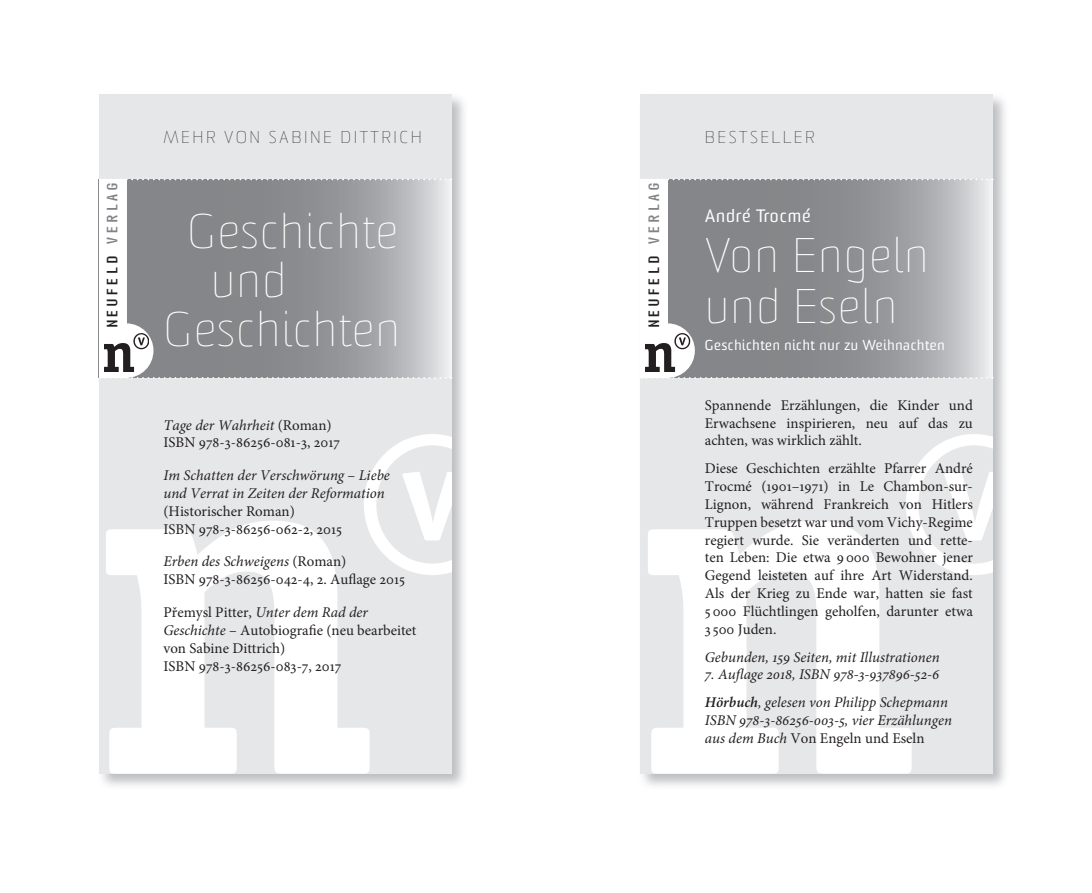
<style>
.page{position:relative;width:1092px;height:893px;background:#fff}
.page>*{position:absolute;margin:0;border:0;box-sizing:border-box;transform-origin:0 0}
.t1{font:100 47.25px/49px "Sommet";letter-spacing:.025em;color:#fff}
.t2{font:17.5px "Sommet";letter-spacing:.05em;color:#fff}
.t3{font:16.8px "Audimat Mono";letter-spacing:.11em;color:#231f20}
.t4{font:100 16.62px "Sommet";letter-spacing:.15em;color:#231f20}
.Standardtext_mit_Ein{font:14.88px/17.8px "Minion Pro";color:#231f20;text-align:justify}
.Standardtext_mit_Ein-2{font:italic 14.88px/17.8px "Minion Pro";color:#231f20}
.t5{font:14px "Sommet";letter-spacing:.05em;color:#fff}
.s1{color:#808285}
.s2{font-style:normal}
.s3{font-style:italic}
.s4{font-weight:600}
</style>
<div class="page">
<div style="left:96px;top:92px;width:372px;height:699px;background:#a8a9ad;opacity:.75"></div>
<div style="left:99px;top:94px;width:352px;height:680px;background:#e6e7e9"></div>
<img style="left:96px;top:424px;width:355px;height:360px">
<svg style="left:126px;top:180px;width:325px;height:197px;background:#999a9d"></svg>
<div style="left:99px;top:179px;width:27px;height:199px;background:#fff"></div>
<div style="left:99px;top:323px;width:54px;height:55px;background:#fff;border-radius:50%"></div>
<img style="left:104px;top:333px;width:45px;height:38px">
<svg style="left:126px;top:179px;width:325px;height:1px"></svg>
<svg style="left:100px;top:377px;width:351px;height:2px"></svg>
<div style="left:637px;top:92px;width:372px;height:699px;background:#a8a9ad;opacity:.75"></div>
<div style="left:640px;top:94px;width:352px;height:680px;background:#e6e7e9"></div>
<img style="left:637px;top:424px;width:355px;height:360px">
<svg style="left:667px;top:180px;width:325px;height:197px;background:#999a9d"></svg>
<div style="left:640px;top:179px;width:27px;height:199px;background:#fff"></div>
<div style="left:640px;top:323px;width:54px;height:55px;background:#fff;border-radius:50%"></div>
<img style="left:645px;top:333px;width:45px;height:38px">
<svg style="left:667px;top:179px;width:325px;height:1px"></svg>
<svg style="left:641px;top:377px;width:351px;height:2px"></svg>
<p class="t3" style="left:103px;top:328px;width:148px;rotate:-90deg">NEUFELD <span class="s1">VERLAG</span></p>
<p class="t4" style="left:163px;top:127px;width:260px">MEHR VON SABINE DITTRICH</p>
<p class="t1" style="left:187px;top:208px;width:212px">Geschichte</p>
<p class="t1" style="left:163px;top:257px;width:238px;text-indent:47px">und<br>Geschichten</p>
<p class="Standardtext_mit_Ein-2" style="left:163px;top:416px;width:170px">Tage der Wahrheit <span class="s2">(Roman)</span></p>
<p class="Standardtext_mit_Ein" style="left:163px;top:434px;width:178px">ISBN 978-3-86256-081-3, 2017</p>
<p class="Standardtext_mit_Ein-2" style="left:163px;top:466px;width:228px">Im Schatten der Verschwörung <span class="s2">–</span> Liebe und Verrat in Zeiten der Reformation <span class="s2">(Historischer Roman)</span></p>
<p class="Standardtext_mit_Ein" style="left:163px;top:520px;width:180px">ISBN 978-3-86256-062-2, 2015</p>
<p class="Standardtext_mit_Ein-2" style="left:163px;top:553px;width:184px">Erben des Schweigens <span class="s2">(Roman)</span></p>
<p class="Standardtext_mit_Ein" style="left:163px;top:571px;width:243px">ISBN 978-3-86256-042-4, 2. Auflage 2015</p>
<p class="Standardtext_mit_Ein" style="left:163px;top:603px;width:254px;text-align:left">Přemysl Pitter, <span class="s3">Unter dem Rad der<br>Geschichte</span> – Autobiografie (neu bearbeitet von Sabine Dittrich)</p>
<p class="Standardtext_mit_Ein" style="left:163px;top:657px;width:179px">ISBN 978-3-86256-083-7, 2017</p>
<p class="t3" style="left:644px;top:328px;width:148px;rotate:-90deg">NEUFELD <span class="s1">VERLAG</span></p>
<p class="t4" style="left:704px;top:127px;width:111px">BESTSELLER</p>
<p class="t2" style="left:704px;top:205px;width:107px">André Trocmé</p>
<p class="t1" style="left:704px;top:231px;width:225px;line-height:50.8px">Von Engeln und Eseln</p>
<p class="t5" style="left:704px;top:336px;width:241px">Geschichten nicht nur zu Weihnachten</p>
<p class="Standardtext_mit_Ein" style="left:704px;top:396px;width:269px">Spannende Erzählungen, die Kinder und Erwachsene inspirieren, neu auf das zu achten, was wirklich zählt.</p>
<p class="Standardtext_mit_Ein" style="left:704px;top:460px;width:269px">Diese Geschichten erzählte Pfarrer André Trocmé (1901–1971) in Le Chambon-sur-Lignon, während Frankreich von Hitlers Truppen besetzt war und vom Vichy-Regime regiert wurde. Sie veränderten und rette&shy;ten Leben: Die etwa 9000 Bewohner jener Gegend leisteten auf ihre Art Widerstand.<br>Als der Krieg zu Ende war, hatten sie fast 5000 Flüchtlingen geholfen, darunter etwa 3 500 Juden.</p>
<p class="Standardtext_mit_Ein-2" style="left:704px;top:648px;width:236px">Gebunden, 159 Seiten, mit Illustrationen</p>
<p class="Standardtext_mit_Ein-2" style="left:704px;top:666px;width:236px">7. Auflage 2018, ISBN 978-3-937896-52-6</p>
<p class="Standardtext_mit_Ein-2" style="left:704px;top:693px;width:244px"><span class="s4">Hörbuch</span>, gelesen von Philipp Schepmann</p>
<p class="Standardtext_mit_Ein-2" style="left:704px;top:711px;width:248px">ISBN 978-3-86256-003-5, vier Erzählungen aus dem Buch <span class="s2">Von Engeln und Eseln</span></p>
</div>
